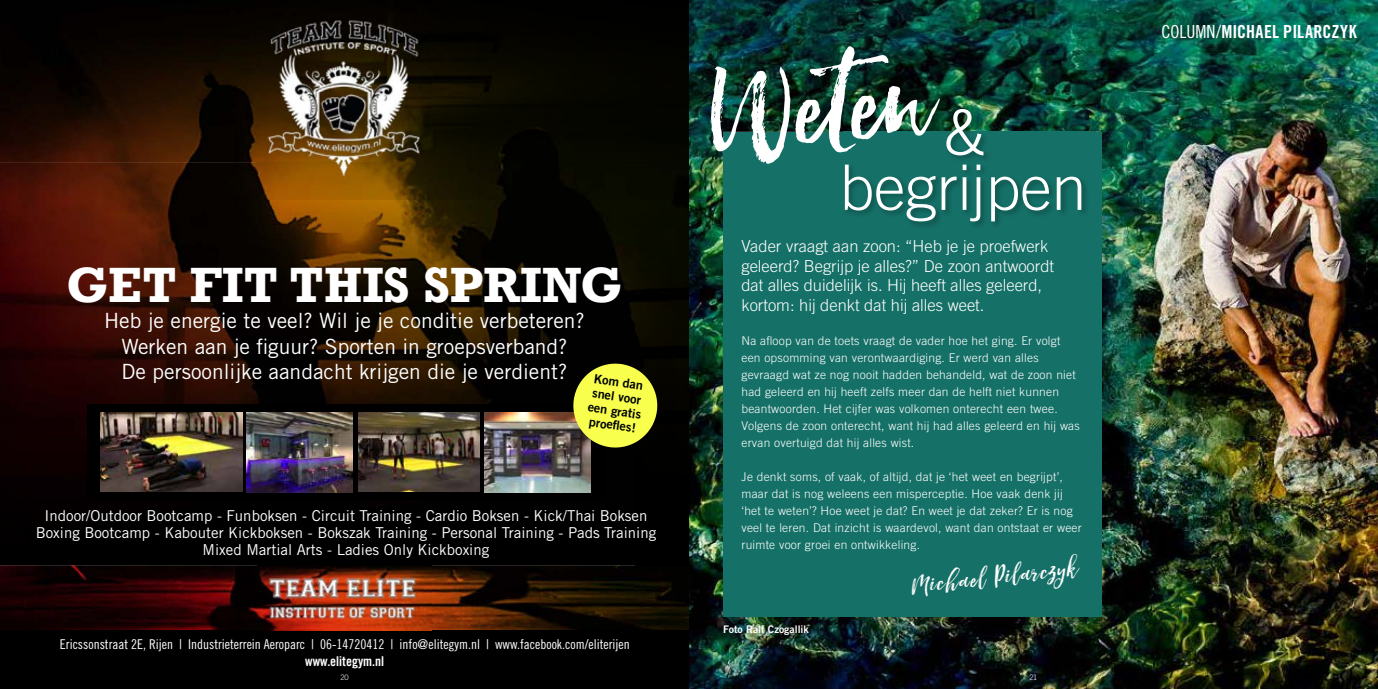
<style>
.page{position:relative;width:1378px;height:689px;background:#fff}
.page>*{position:absolute;margin:0;border:0;box-sizing:border-box;transform-origin:0 0}
.t1{font:173.85px "Hello Sunshine";color:#fff}
.t2{font:300 62.7px/55.1px "Trade Gothic LT Std";color:#fff;text-align:center}
.t3{font:700 46.5px "Rockwell";letter-spacing:.01em;color:#fff}
.t4{font:italic 34.5px "Hello Sunshine";color:#fff}
.t5{font:21px/25.5px "Trade Gothic LT Std";color:#fff;text-align:center}
.t6{font:18px "Trade Gothic LT Std Bd Cn 20";letter-spacing:.01em;color:#fff}
.t7{font:300 16.5px/19.5px "Trade Gothic LT Std";color:#fff}
.t8{font:15px/17px "Trade Gothic LT Std";color:#fff;text-align:center}
.t9{font:13.5px "Trade Gothic LT Std Cn 18";color:#fff}
.t10{font:13.5px "Trade Gothic LT Std Bd Cn 20";color:#fff}
.t11{font:12.6px/14.4px "Trade Gothic LT Std Bd 2";color:#000}
.t12{font:300 12px/17px "Trade Gothic LT Std";letter-spacing:.02em;color:#fff}
.t13{font:10.5px "Trade Gothic LT Std Bd 2";color:#fff}
.t14{font:300 7.5px "Trade Gothic LT Std";color:#fff}
.s1{font-family:"Trade Gothic LT Std Cn 18"}
</style>
<div class="page">
<img style="left:0;top:162px;width:689px;height:527px">
<img style="left:0;top:0;width:265px;height:162px">
<div style="left:265px;top:0;width:424px;height:40px;background:#020200"></div>
<img style="left:432px;top:40px;width:257px;height:122px">
<img style="left:256px;top:9px;width:176px;height:173px">
<img style="left:257px;top:561px;width:174px;height:69px">
<div style="left:87px;top:404px;width:517px;height:95px;background:#000"></div>
<img style="left:100px;top:413px;width:142px;height:78px">
<img style="left:358px;top:413px;width:121px;height:78px">
<img style="left:247px;top:413px;width:106px;height:79px">
<img style="left:484px;top:413px;width:107px;height:79px">
<svg style="left:570px;top:361px;width:90px;height:89px"></svg>
<img style="left:689px;top:0;width:689px;height:689px">
<div style="left:723px;top:132px;width:378px;height:485px;background:#157067"></div>
<img style="left:843px;top:108px;width:246px;height:118px">
<h3 class="t3" style="left:66px;top:255px;width:558px">GET FIT THIS SPRING</h3>
<h3 class="t5" style="left:104px;top:308px;width:482px">Heb je energie te veel? Wil je je conditie verbeteren?<br>Werken aan je figuur? Sporten in groepsverband?<br>De persoonlijke aandacht krijgen die je verdient?</h3>
<p class="t11" style="left:593px;top:371px;width:55px;rotate:8deg">Kom dan snel voor een gratis proefl es!</p>
<p class="t8" style="left:36px;top:507px;width:622px">Indoor/Outdoor Bootcamp - Funboksen - Circuit Training - Cardio Boksen - Kick/Thai Boksen<br>Boxing Bootcamp - Kabouter Kickboksen - Bokszak Training - Personal Training - Pads Training<br>Mixed Martial Arts - Ladies Only Kickboxing</p>
<p class="t9" style="left:60px;top:636px;width:571px">Ericssonstraat 2E, Rijen | Industrieterrein Aeroparc | 06-14720412 | info@elitegym.nl | www.facebook.com/eliterijen</p>
<p class="t10" style="left:305px;top:653px;width:80px">www.elitegym.nl</p>
<h1 class="t1" style="left:701px;top:11px;width:225px;rotate:-4deg">Weten</h1>
<h2 class="t2" style="left:839px;top:104px;width:249px">&amp; begrijpen</h2>
<h3 class="t7" style="left:741px;top:236px;width:314px">Vader vraagt aan zoon: “Heb je je proefwerk geleerd? Begrijp je alles?” De zoon antwoordt dat alles duidelijk is. Hij heeft alles geleerd, kortom: hij denkt dat hij alles weet.</h3>
<p class="t12" style="left:741px;top:332px;width:340px">Na afloop van de toets vraagt de vader hoe het ging. Er volgt een opsomming van verontwaardiging. Er werd van alles gevraagd wat ze nog nooit hadden behandeld, wat de zoon niet had geleerd en hij heeft zelfs meer dan de helft niet kunnen beantwoorden. Het cijfer was volkomen onterecht een twee.<br>Volgens de zoon onterecht, want hij had alles geleerd en hij was ervan overtuigd dat hij alles wist.</p>
<p class="t12" style="left:741px;top:468px;width:342px">Je denkt soms, of vaak, of altijd, dat je ‘het weet en begrijpt’, maar dat is nog weleens een misperceptie. Hoe vaak denk jij ‘het te weten’? Hoe weet je dat? En weet je dat zeker? Er is nog veel te leren. Dat inzicht is waardevol, want dan ontstaat er weer ruimte voor groei en ontwikkeling.</p>
<p class="t13" style="left:723px;top:623px;width:87px">Foto Ralf Czogallik</p>
<h3 class="t4" style="left:909px;top:565px;width:168px;rotate:-6deg">Michael Pilarczyk</h3>
<p class="t14" style="left:340px;top:672px;width:10px">20</p>
<p class="t14" style="left:1029px;top:672px;width:9px">21</p>
<h3 class="t6" style="left:1161px;top:21px;width:197px"><span class="s1">COLUMN/</span>MICHAEL PILARCZYK</h3>
</div>
